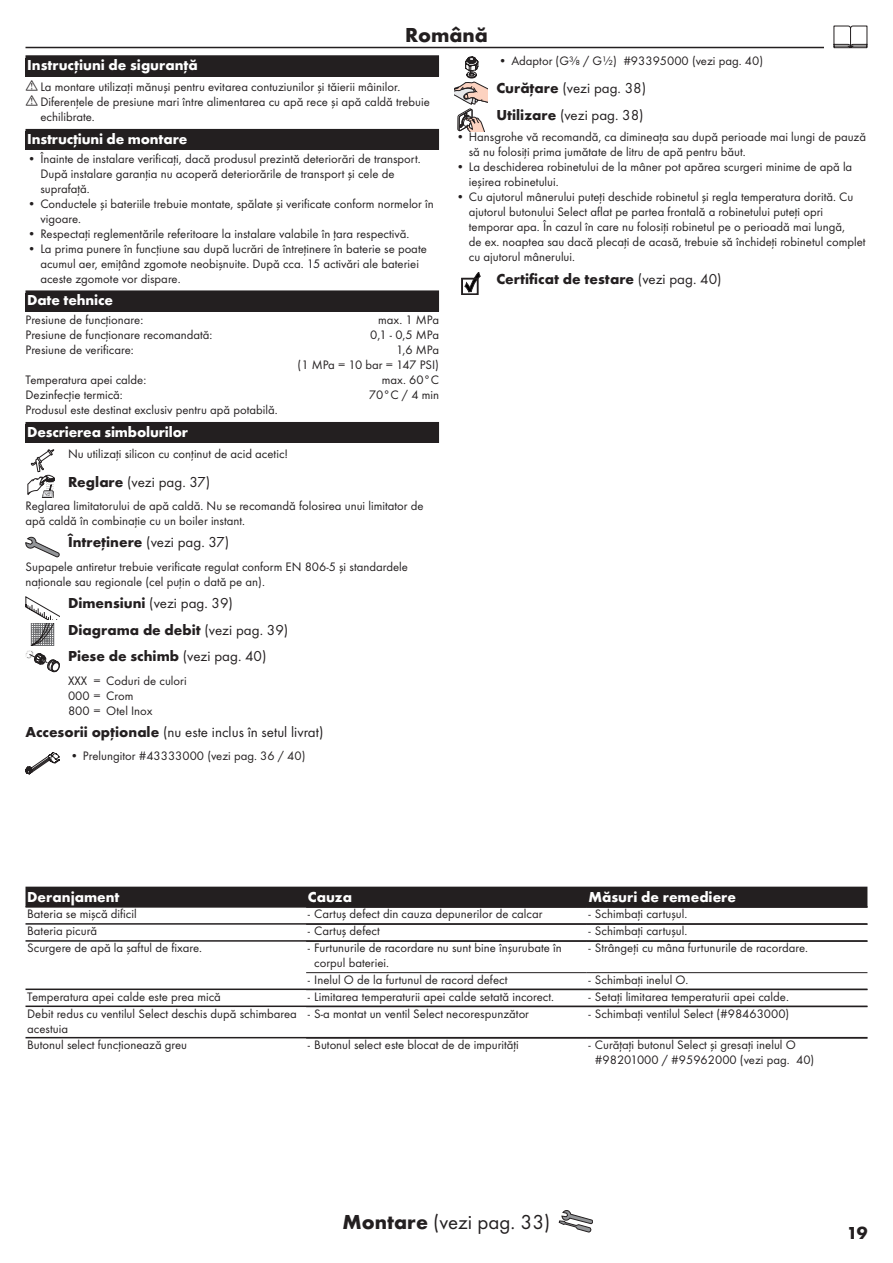
<style>
.page{position:relative;width:893px;height:1263px;background:#fff}
.page>*{position:absolute;margin:0;border:0;box-sizing:border-box;transform-origin:0 0}
.Montage_mit_Symbol_R{font:21px "Futura TOT Boo";color:#231f20}
.Sprache_Rahmenwechse{font:700 21px "Futura TOT";color:#231f20}
.t1{font:700 18px "Futura TOT";color:#231f20}
.Ueberschrift_Grafik{font:15px "Futura TOT Boo";color:#231f20}
.Ueberschrift_Grafik-2{font:700 15px "Futura TOT";color:#231f20}
.Ueberschrift_RO{font:700 15px "Futura TOT";letter-spacing:-.01em;color:#fff}
.Ueberschrift_nach_Gr{font:15px "Futura TOT Boo";color:#231f20}
.Tabelle_Kopf_RO{font:700 15px "Futura TOT";color:#fff}
.Ueberschrift___RO{font:700 15px "Futura TOT";color:#fff}
.Normaltext_nach_Graf{font:12.75px/15px "Futura TOT Boo";color:#231f20}
.Techn__Daten_RO{font:12.75px/15px "Futura TOT Boo";color:#231f20;text-align:right}
.Tabelle_Spalte_A4_RO{font:12.75px/15px "Futura TOT Boo";color:#231f20}
.Normaltext_Grafik_RO{font:12.75px "Futura TOT Boo";color:#231f20}
.Farbe_RO{font:12.75px/15px "Futura TOT Boo";color:#231f20}
.s1{font-family:"Futura TOT";font-weight:700}
.s2{font-family:"Futura TOT Boo";font-weight:400}
</style>
<div class="page">
<hr style="left:26px;top:47px;width:841px;height:1px;background:#231f20">
<div style="left:825px;top:26px;width:51px;height:25px;background:#fff"></div>
<svg style="left:833px;top:26px;width:34px;height:22px"></svg>
<svg style="left:559px;top:1210px;width:34px;height:22px"></svg>
<div style="left:26px;top:55px;width:413px;height:21px;background:#231f20"></div>
<div style="left:26px;top:129px;width:413px;height:21px;background:#231f20"></div>
<div style="left:26px;top:293px;width:413px;height:19px;background:#231f20"></div>
<div style="left:26px;top:290px;width:413px;height:21px;background:#231f20"></div>
<div style="left:26px;top:422px;width:413px;height:21px;background:#231f20"></div>
<svg style="left:27px;top:449px;width:28px;height:49px"></svg>
<svg style="left:26px;top:537px;width:34px;height:20px"></svg>
<svg style="left:26px;top:596px;width:34px;height:76px"></svg>
<svg style="left:26px;top:752px;width:34px;height:22px"></svg>
<svg style="left:454px;top:57px;width:34px;height:74px"></svg>
<svg style="left:462px;top:272px;width:18px;height:23px"></svg>
<div style="left:26px;top:887px;width:841px;height:19px;background:#231f20"></div>
<hr style="left:26px;top:906px;width:841px;height:2px;background:#231f20">
<hr style="left:26px;top:923px;width:841px;height:2px;background:#231f20">
<hr style="left:26px;top:940px;width:841px;height:2px;background:#231f20">
<hr style="left:306px;top:972px;width:281px;height:1px;background:#231f20">
<hr style="left:587px;top:972px;width:280px;height:1px;background:#231f20">
<hr style="left:26px;top:988px;width:841px;height:2px;background:#231f20">
<hr style="left:26px;top:1005px;width:841px;height:2px;background:#231f20">
<hr style="left:26px;top:1037px;width:841px;height:1px;background:#231f20">
<hr style="left:306px;top:1038px;width:281px;height:1px;background:#231f20">
<hr style="left:587px;top:1038px;width:280px;height:1px;background:#231f20">
<p class="Sprache_Rahmenwechse" style="left:405px;top:22px;width:84px">Română</p>
<p class="Ueberschrift___RO" style="left:27px;top:56px;width:172px">Instrucţiuni de siguranţă</p>
<p class="Normaltext_nach_Graf" style="left:40px;top:79px;width:361px">La montare utilizaţi mănuşi pentru evitarea contuziunilor şi tăierii mâinilor.</p>
<p class="Normaltext_nach_Graf" style="left:40px;top:94px;width:391px">Diferenţele de presiune mari între alimentarea cu apă rece şi apă caldă trebuie echilibrate.</p>
<p class="Ueberschrift_RO" style="left:27px;top:129px;width:162px">Instrucţiuni de montare</p>
<p class="Normaltext_nach_Graf" style="left:40px;top:151px;width:382px;text-indent:-13px">• Înainte de instalare verificaţi, dacă produsul prezintă deteriorări de transport.<br>După instalare garanţia nu acoperă deteriorările de transport şi cele de suprafaţă.</p>
<p class="Normaltext_nach_Graf" style="left:40px;top:196px;width:395px;text-indent:-13px">• Conductele şi bateriile trebuie montate, spălate şi verificate conform normelor în vigoare.</p>
<p class="Normaltext_nach_Graf" style="left:28px;top:226px;width:383px">• Respectaţi reglementările referitoare la instalare valabile în ţara respectivă.</p>
<p class="Normaltext_nach_Graf" style="left:40px;top:241px;width:388px;text-indent:-13px">• La prima punere în funcţiune sau după lucrări de întreţinere în baterie se poate acumul aer, emiţând zgomote neobişnuite. După cca. 15 activări ale bateriei aceste zgomote vor dispare.</p>
<p class="Ueberschrift_RO" style="left:27px;top:291px;width:87px">Date tehnice</p>
<p class="Techn__Daten_RO" style="left:26px;top:312px;width:119px">Presiune de funcţionare:</p>
<p class="Techn__Daten_RO" style="left:378px;top:312px;width:62px">max. 1 MPa</p>
<p class="Techn__Daten_RO" style="left:26px;top:327px;width:188px">Presiune de funcţionare recomandată:</p>
<p class="Techn__Daten_RO" style="left:370px;top:327px;width:70px">0,1 - 0,5 MPa</p>
<p class="Techn__Daten_RO" style="left:26px;top:342px;width:110px">Presiune de verificare:</p>
<p class="Techn__Daten_RO" style="left:298px;top:342px;width:143px">1,6 MPa<br>(1 MPa = 10 bar = 147 PSI)</p>
<p class="Techn__Daten_RO" style="left:26px;top:372px;width:122px">Temperatura apei calde:</p>
<p class="Techn__Daten_RO" style="left:382px;top:372px;width:59px">max. 60°C</p>
<p class="Techn__Daten_RO" style="left:26px;top:387px;width:99px">Dezinfecţie termică:</p>
<p class="Techn__Daten_RO" style="left:369px;top:387px;width:72px">70°C / 4 min</p>
<p class="Techn__Daten_RO" style="left:26px;top:402px;width:254px">Produsul este destinat exclusiv pentru apă potabilă.</p>
<p class="Ueberschrift_RO" style="left:27px;top:422px;width:162px">Descrierea simbolurilor</p>
<p class="Normaltext_Grafik_RO" style="left:68px;top:446px;width:222px">Nu utilizaţi silicon cu conţinut de acid acetic!</p>
<p class="Ueberschrift_Grafik" style="left:68px;top:473px;width:144px"><span class="s1">Reglare</span> (vezi pag. 37)</p>
<p class="Normaltext_nach_Graf" style="left:26px;top:498px;width:400px">Reglarea limitatorului de apă caldă. Nu se recomandă folosirea unui limitator de apă caldă în combinaţie cu un boiler instant.</p>
<p class="Ueberschrift_Grafik" style="left:68px;top:533px;width:163px"><span class="s1">Întreţinere</span> (vezi pag. 37)</p>
<p class="Normaltext_nach_Graf" style="left:26px;top:559px;width:384px">Supapele antiretur trebuie verificate regulat conform EN 806-5 şi standardele naţionale sau regionale (cel puţin o dată pe an).</p>
<p class="Ueberschrift_Grafik" style="left:68px;top:594px;width:166px"><span class="s1">Dimensiuni</span> (vezi pag. 39)</p>
<p class="Ueberschrift_Grafik-2" style="left:68px;top:620px;width:222px">Diagrama de debit <span class="s2">(vezi pag. 39)</span></p>
<p class="Ueberschrift_Grafik-2" style="left:68px;top:647px;width:200px">Piese de schimb <span class="s2">(vezi pag. 40)</span></p>
<p class="Farbe_RO" style="left:68px;top:673px;width:120px">XXX = Coduri de culori<br>000 = Crom<br>800 = Otel Inox</p>
<p class="Ueberschrift_nach_Gr" style="left:26px;top:723px;width:299px"><span class="s1">Accesorii opţionale</span> (nu este inclus în setul livrat)</p>
<p class="Normaltext_nach_Graf" style="left:70px;top:748px;width:237px">• Prelungitor #43333000 (vezi pag. 36 / 40)</p>
<p class="Normaltext_nach_Graf" style="left:499px;top:53px;width:266px">• Adaptor (G⅜ / G½) #93395000 (vezi pag. 40)</p>
<p class="Ueberschrift_Grafik" style="left:496px;top:80px;width:151px"><span class="s1">Curăţare</span> (vezi pag. 38)</p>
<p class="Ueberschrift_Grafik" style="left:496px;top:106px;width:149px"><span class="s1">Utilizare</span> (vezi pag. 38)</p>
<p class="Normaltext_nach_Graf" style="left:469px;top:130px;width:399px;text-indent:-13px">• Hansgrohe vă recomandă, ca dimineaţa sau după perioade mai lungi de pauză să nu folosiţi prima jumătate de litru de apă pentru băut.</p>
<p class="Normaltext_nach_Graf" style="left:469px;top:160px;width:385px;text-indent:-13px">• La deschiderea robinetului de la mâner pot apărea scurgeri minime de apă la ieşirea robinetului.</p>
<p class="Normaltext_nach_Graf" style="left:469px;top:190px;width:398px;text-indent:-13px">• Cu ajutorul mânerului puteţi deschide robinetul şi regla temperatura dorită. Cu ajutorul butonului Select aflat pe partea frontală a robinetului puteţi opri temporar apa. În cazul în care nu folosiţi robinetul pe o perioadă mai lungă,<br>de ex. noaptea sau dacă plecaţi de acasă, trebuie să închideţi robinetul complet cu ajutorul mânerului.</p>
<p class="Ueberschrift_Grafik-2" style="left:496px;top:269px;width:227px">Certificat de testare <span class="s2">(vezi pag. 40)</span></p>
<p class="Tabelle_Kopf_RO" style="left:27px;top:887px;width:94px">Deranjament</p>
<p class="Tabelle_Kopf_RO" style="left:308px;top:887px;width:46px">Cauza</p>
<p class="Tabelle_Kopf_RO" style="left:588px;top:887px;width:149px">Măsuri de remediere</p>
<p class="Tabelle_Spalte_A4_RO" style="left:27px;top:906px;width:111px">Bateria se mişcă dificil</p>
<p class="Normaltext_nach_Graf" style="left:308px;top:906px;width:236px">- Cartuş defect din cauza depunerilor de calcar</p>
<p class="Normaltext_nach_Graf" style="left:588px;top:906px;width:100px">- Schimbaţi cartuşul.</p>
<p class="Tabelle_Spalte_A4_RO" style="left:27px;top:923px;width:71px">Bateria picură</p>
<p class="Normaltext_nach_Graf" style="left:308px;top:923px;width:74px">- Cartuş defect</p>
<p class="Normaltext_nach_Graf" style="left:588px;top:923px;width:100px">- Schimbaţi cartuşul.</p>
<p class="Tabelle_Spalte_A4_RO" style="left:27px;top:940px;width:176px">Scurgere de apă la şaftul de fixare.</p>
<p class="Normaltext_nach_Graf" style="left:314px;top:940px;width:249px;text-indent:-6px">- Furtunurile de racordare nu sunt bine înşurubate în corpul bateriei.</p>
<p class="Normaltext_nach_Graf" style="left:588px;top:940px;width:221px">- Strângeţi cu mâna furtunurile de racordare.</p>
<p class="Normaltext_nach_Graf" style="left:308px;top:972px;width:201px">- Inelul O de la furtunul de racord defect</p>
<p class="Normaltext_nach_Graf" style="left:588px;top:972px;width:101px">- Schimbaţi inelul O.</p>
<p class="Tabelle_Spalte_A4_RO" style="left:27px;top:989px;width:195px">Temperatura apei calde este prea mică</p>
<p class="Normaltext_nach_Graf" style="left:308px;top:989px;width:248px">- Limitarea temperaturii apei calde setată incorect.</p>
<p class="Normaltext_nach_Graf" style="left:588px;top:989px;width:202px">- Setaţi limitarea temperaturii apei calde.</p>
<p class="Tabelle_Spalte_A4_RO" style="left:27px;top:1006px;width:271px">Debit redus cu ventilul Select deschis după schimbarea acestuia</p>
<p class="Normaltext_nach_Graf" style="left:308px;top:1006px;width:223px">- S-a montat un ventil Select necorespunzător</p>
<p class="Normaltext_nach_Graf" style="left:588px;top:1006px;width:202px">- Schimbaţi ventilul Select (#98463000)</p>
<p class="Tabelle_Spalte_A4_RO" style="left:27px;top:1037px;width:162px">Butonul select funcţionează greu</p>
<p class="Normaltext_nach_Graf" style="left:308px;top:1037px;width:213px">- Butonul select este blocat de de impurităţi</p>
<p class="Normaltext_nach_Graf" style="left:595px;top:1037px;width:221px;text-indent:-6px">- Curăţaţi butonul Select şi gresaţi inelul O #98201000 / #95962000 (vezi pag. 40)</p>
<p class="Montage_mit_Symbol_R" style="left:343px;top:1209px;width:209px"><span class="s1">Montare</span> (vezi pag. 33)</p>
<h2 class="t1" style="left:847px;top:1222px;width:22px">19</h2>
</div>
